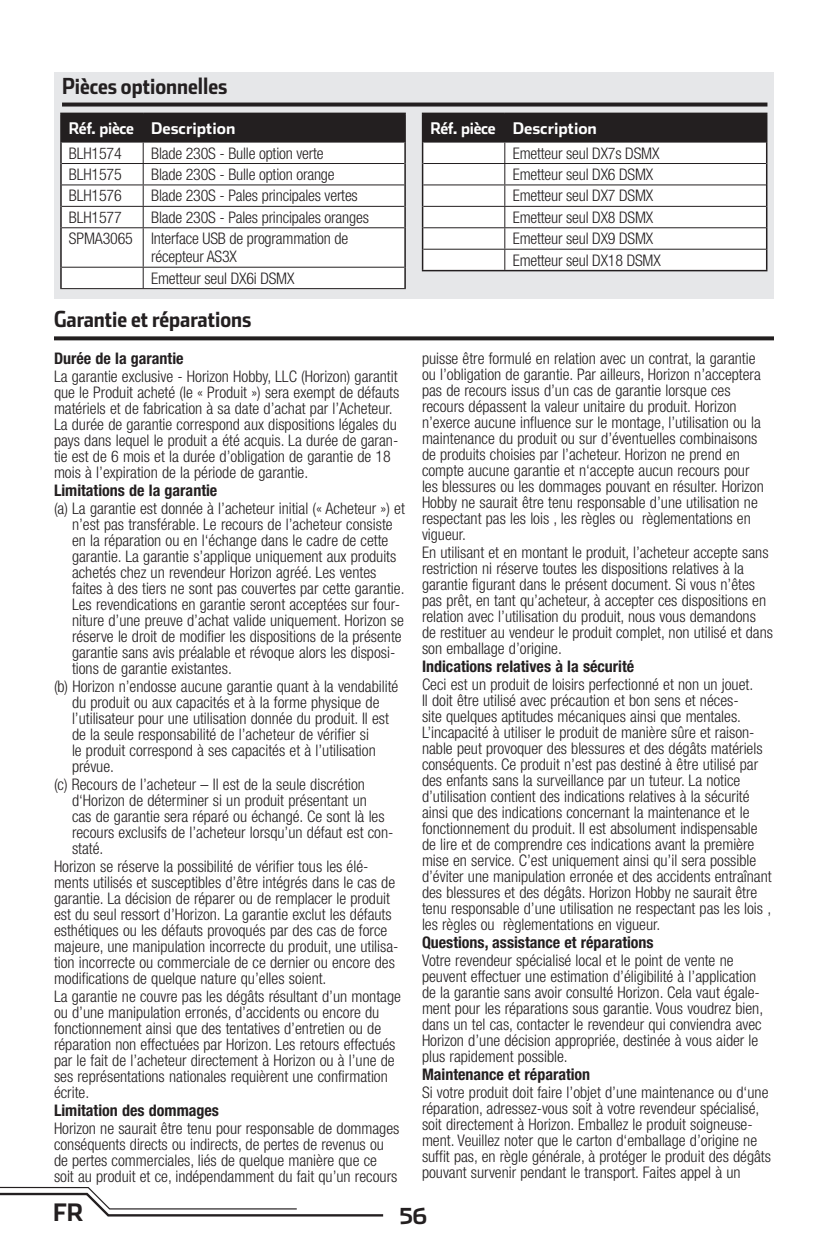
<style>
.page{position:relative;width:828px;height:1260px;background:#fff}
.page>*{position:absolute;margin:0;border:0;box-sizing:border-box;transform-origin:0 0}
.t1{font:700 24px "Stainless";color:#231f20}
.t2{font:700 22px "Stainless Cond";color:#231f20}
.t3{font:700 22px "Stainless";color:#231f20}
.t4{font:300 condensed 16px/16px "Helvetica Neue LT Std";color:#231f20}
.t5{font:700 condensed 16px "Helvetica Neue LT Std";color:#231f20}
.t6{font:700 16px "Stainless";color:#fff;scale:.95 1}
</style>
<div class="page">
<svg style="left:0;top:1186px;width:384px;height:31px"></svg>
<div style="left:54px;top:72px;width:720px;height:227px;background:#e6e7e9"></div>
<svg style="left:62px;top:103px;width:705px;height:4px;background:#393537"></svg>
<svg style="left:54px;top:336px;width:720px;height:4px;background:#383435"></svg>
<div style="left:62px;top:228px;width:342px;height:60px;background:#fff"></div>
<hr style="left:60px;top:142px;width:2px;height:22px;background:#231f20">
<hr style="left:404px;top:142px;width:2px;height:22px;background:#231f20">
<hr style="left:60px;top:164px;width:2px;height:21px;background:#231f20">
<hr style="left:404px;top:164px;width:2px;height:21px;background:#231f20">
<hr style="left:60px;top:185px;width:2px;height:21px;background:#231f20">
<hr style="left:404px;top:185px;width:2px;height:21px;background:#231f20">
<hr style="left:60px;top:206px;width:2px;height:22px;background:#231f20">
<hr style="left:404px;top:206px;width:2px;height:22px;background:#231f20">
<hr style="left:60px;top:228px;width:2px;height:39px;background:#231f20">
<hr style="left:404px;top:228px;width:2px;height:39px;background:#231f20">
<hr style="left:60px;top:267px;width:2px;height:21px;background:#231f20">
<hr style="left:404px;top:267px;width:2px;height:21px;background:#231f20">
<hr style="left:60px;top:113px;width:83px;height:1px;background:#231f20">
<hr style="left:60px;top:114px;width:2px;height:28px;background:#231f20">
<hr style="left:143px;top:113px;width:263px;height:1px;background:#231f20">
<hr style="left:404px;top:114px;width:2px;height:28px;background:#231f20">
<svg style="left:61px;top:113px;width:344px;height:114px;background:#bebdbe"></svg>
<hr style="left:62px;top:227px;width:342px;height:1px;background:#231f20">
<hr style="left:143px;top:228px;width:1px;height:39px;background:#231f20">
<hr style="left:62px;top:267px;width:342px;height:1px;background:#231f20">
<svg style="left:143px;top:268px;width:1px;height:20px"></svg>
<hr style="left:60px;top:288px;width:346px;height:1px;background:#231f20">
<hr style="left:422px;top:270px;width:345px;height:1px;background:#231f20">
<svg style="left:422px;top:113px;width:345px;height:157px;background:#cccbcb"></svg>
<h2 class="t2" style="left:62px;top:77px;width:167px">Pièces optionnelles</h2>
<p class="t6" style="left:69px;top:122px;width:177px">Réf. pièce Description</p>
<p class="t4" style="left:69px;top:146px;width:54px">BLH1574</p>
<p class="t4" style="left:151px;top:146px;width:174px">Blade 230S - Bulle option verte</p>
<p class="t4" style="left:69px;top:168px;width:54px">BLH1575</p>
<p class="t4" style="left:151px;top:168px;width:185px">Blade 230S - Bulle option orange</p>
<p class="t4" style="left:69px;top:189px;width:54px">BLH1576</p>
<p class="t4" style="left:151px;top:189px;width:208px">Blade 230S - Pales principales vertes</p>
<p class="t4" style="left:69px;top:211px;width:54px">BLH1577</p>
<p class="t4" style="left:69px;top:208px;width:301px;line-height:21.4px;text-indent:82px">Blade 230S - Pales principales oranges<br>SPMA3065 Interface USB de programmation de</p>
<p class="t4" style="left:151px;top:247px;width:145px;line-height:21.4px">récepteur AS3X<br>Emetteur seul DX6i DSMX</p>
<h2 class="t2" style="left:54px;top:311px;width:199px">Garantie et réparations</h2>
<p class="t5" style="left:54px;top:352px;width:131px">Durée de la garantie</p>
<p class="t4" style="left:54px;top:369px;width:347px">La garantie exclusive - Horizon Hobby, LLC (Horizon) garantit que le Produit acheté (le « Produit ») sera exempt de défauts matériels et de fabrication à sa date d’achat par l’Acheteur.<br>La durée de garantie correspond aux dispositions légales du pays dans lequel le produit a été acquis. La durée de garan&shy;tie est de 6 mois et la durée d’obligation de garantie de 18 mois à l’expiration de la période de garantie.</p>
<p class="t5" style="left:54px;top:484px;width:165px">Limitations de la garantie</p>
<p class="t4" style="left:72px;top:501px;width:334px;text-indent:-18px">(a) La garantie est donnée à l’acheteur initial (« Acheteur ») et n’est pas transférable. Le recours de l’acheteur consiste en la réparation ou en l‘échange dans le cadre de cette garantie. La garantie s’applique uniquement aux produits achetés chez un revendeur Horizon agréé. Les ventes faites à des tiers ne sont pas couvertes par cette garantie.<br>Les revendications en garantie seront acceptées sur four&shy;niture d’une preuve d’achat valide uniquement. Horizon se réserve le droit de modifier les dispositions de la présente garantie sans avis préalable et révoque alors les disposi&shy;tions de garantie existantes.</p>
<p class="t4" style="left:72px;top:679px;width:328px;text-indent:-18px">(b) Horizon n’endosse aucune garantie quant à la vendabilité du produit ou aux capacités et à la forme physique de l’utilisateur pour une utilisation donnée du produit. Il est de la seule responsabilité de l’acheteur de vérifier si<br>le produit correspond à ses capacités et à l’utilisation prévue.</p>
<p class="t4" style="left:72px;top:777px;width:323px;text-indent:-18px">(c) Recours de l’acheteur – Il est de la seule discrétion d‘Horizon de déterminer si un produit présentant un<br>cas de garantie sera réparé ou échangé. Ce sont là les recours exclusifs de l’acheteur lorsqu’un défaut est con&shy;staté.</p>
<p class="t4" style="left:54px;top:859px;width:346px">Horizon se réserve la possibilité de vérifier tous les élé&shy;ments utilisés et susceptibles d’être intégrés dans le cas de garantie. La décision de réparer ou de remplacer le produit est du seul ressort d’Horizon. La garantie exclut les défauts esthétiques ou les défauts provoqués par des cas de force majeure, une manipulation incorrecte du produit, une utilisa&shy;tion incorrecte ou commerciale de ce dernier ou encore des modifications de quelque nature qu’elles soient.</p>
<p class="t4" style="left:54px;top:989px;width:348px">La garantie ne couvre pas les dégâts résultant d’un montage ou d’une manipulation erronés, d’accidents ou encore du fonctionnement ainsi que des tentatives d’entretien ou de réparation non effectuées par Horizon. Les retours effectués par le fait de l’acheteur directement à Horizon ou à l’une de ses représentations nationales requièrent une confirmation écrite.</p>
<p class="t5" style="left:54px;top:1104px;width:167px">Limitation des dommages</p>
<p class="t4" style="left:54px;top:1121px;width:347px">Horizon ne saurait être tenu pour responsable de dommages conséquents directs ou indirects, de pertes de revenus ou de pertes commerciales, liés de quelque manière que ce soit au produit et ce, indépendamment du fait qu’un recours</p>
<p class="t6" style="left:431px;top:122px;width:177px">Réf. pièce Description</p>
<p class="t4" style="left:513px;top:144px;width:150px;line-height:21.4px">Emetteur seul DX7s DSMX<br>Emetteur seul DX6 DSMX<br>Emetteur seul DX7 DSMX<br>Emetteur seul DX8 DSMX<br>Emetteur seul DX9 DSMX<br>Emetteur seul DX18 DSMX</p>
<p class="t4" style="left:422px;top:351px;width:343px">puisse être formulé en relation avec un contrat, la garantie ou l’obligation de garantie. Par ailleurs, Horizon n’acceptera pas de recours issus d’un cas de garantie lorsque ces recours dépassent la valeur unitaire du produit. Horizon n’exerce aucune influence sur le montage, l’utilisation ou la maintenance du produit ou sur d’éventuelles combinaisons de produits choisies par l’acheteur. Horizon ne prend en compte aucune garantie et n‘accepte aucun recours pour les blessures ou les dommages pouvant en résulter. Horizon Hobby ne saurait être tenu responsable d’une utilisation ne respectant pas les lois , les règles ou règlementations en vigueur.</p>
<p class="t4" style="left:422px;top:545px;width:353px">En utilisant et en montant le produit, l’acheteur accepte sans restriction ni réserve toutes les dispositions relatives à la garantie figurant dans le présent document. Si vous n’êtes pas prêt, en tant qu’acheteur, à accepter ces dispositions en relation avec l’utilisation du produit, nous vous demandons de restituer au vendeur le produit complet, non utilisé et dans son emballage d’origine.</p>
<p class="t5" style="left:422px;top:660px;width:214px">Indications relatives à la sécurité</p>
<p class="t4" style="left:422px;top:677px;width:351px">Ceci est un produit de loisirs perfectionné et non un jouet.<br>Il doit être utilisé avec précaution et bon sens et néces-<br>site quelques aptitudes mécaniques ainsi que mentales.<br>L’incapacité à utiliser le produit de manière sûre et raison&shy;nable peut provoquer des blessures et des dégâts matériels conséquents. Ce produit n’est pas destiné à être utilisé par des enfants sans la surveillance par un tuteur. La notice d’utilisation contient des indications relatives à la sécurité ainsi que des indications concernant la maintenance et le fonctionnement du produit. Il est absolument indispensable de lire et de comprendre ces indications avant la première mise en service. C’est uniquement ainsi qu’il sera possible d’éviter une manipulation erronée et des accidents entraînant des blessures et des dégâts. Horizon Hobby ne saurait être tenu responsable d’une utilisation ne respectant pas les lois , les règles ou règlementations en vigueur.</p>
<p class="t5" style="left:422px;top:936px;width:233px">Questions, assistance et réparations</p>
<p class="t4" style="left:422px;top:953px;width:343px">Votre revendeur spécialisé local et le point de vente ne peuvent effectuer une estimation d’éligibilité à l’application de la garantie sans avoir consulté Horizon. Cela vaut égale&shy;ment pour les réparations sous garantie. Vous voudrez bien, dans un tel cas, contacter le revendeur qui conviendra avec Horizon d’une décision appropriée, destinée à vous aider le plus rapidement possible.</p>
<p class="t5" style="left:422px;top:1068px;width:170px">Maintenance et réparation</p>
<p class="t4" style="left:422px;top:1085px;width:351px">Si votre produit doit faire l’objet d’une maintenance ou d‘une réparation, adressez-vous soit à votre revendeur spécialisé, soit directement à Horizon. Emballez le produit soigneuse&shy;ment. Veuillez noter que le carton d‘emballage d’origine ne suffit pas, en règle générale, à protéger le produit des dégâts pouvant survenir pendant le transport. Faites appel à un</p>
<h1 class="t1" style="left:53px;top:1203px;width:32px">FR</h1>
<h2 class="t3" style="left:399px;top:1208px;width:29px">56</h2>
</div>
